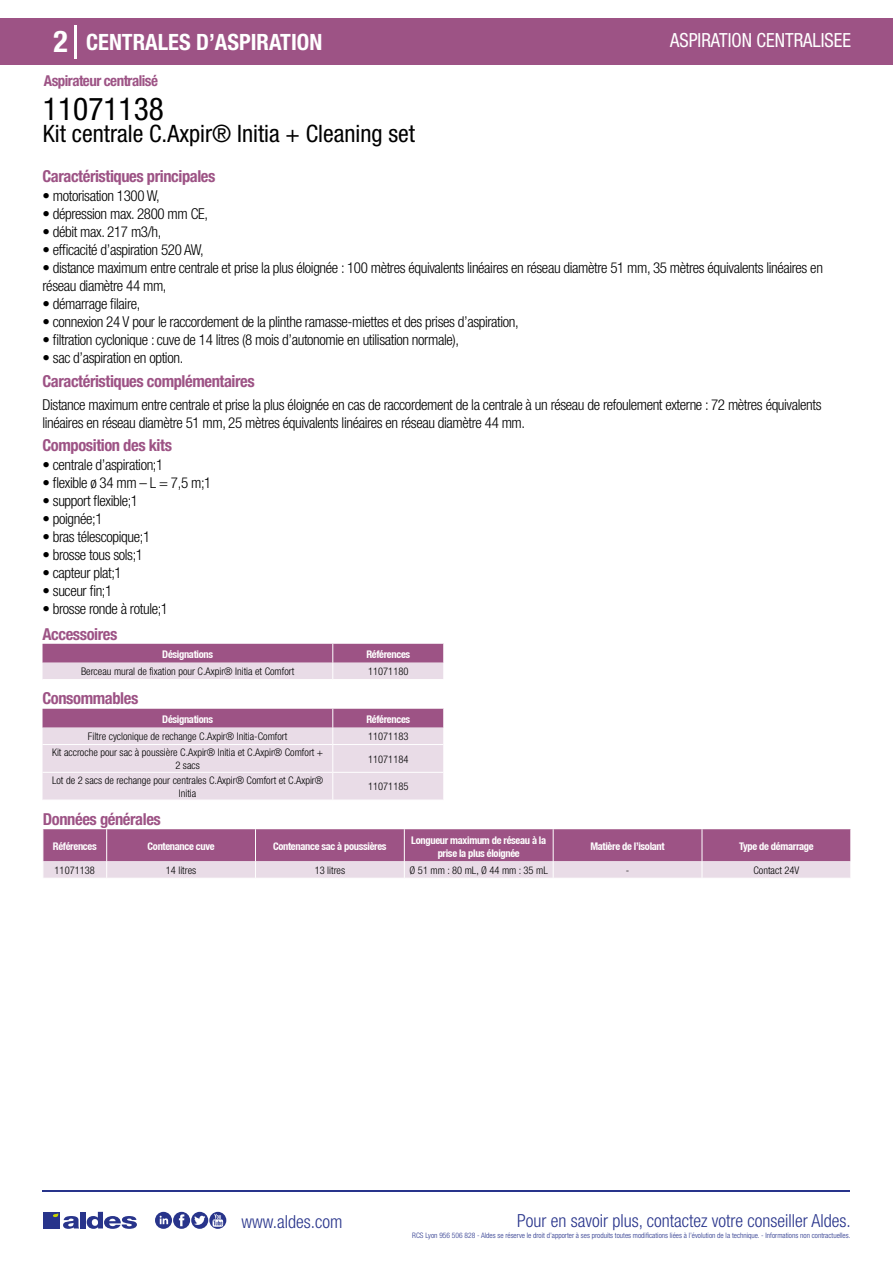
<style>
.page{position:relative;width:893px;height:1263px;background:#fff}
.page>*{position:absolute;margin:0;border:0;box-sizing:border-box;transform-origin:0 0}
.t1{font:condensed 31.5px "Helvetica Neue LT Std";color:#000}
.t2{font:700 condensed 30px "Helvetica Neue LT Std";color:#fff}
.t3{font:condensed 24px "Helvetica Neue LT Std";color:#000}
.t4{font:700 condensed 22.5px "Helvetica Neue LT Std";color:#fff}
.t5{font:condensed 19.5px "Helvetica Neue LT Std";color:#fff;scale:.95 1}
.t6{font:300 condensed 18px "Helvetica Neue";color:#28348b}
.t7{font:700 condensed 16.5px "Helvetica Neue LT Std";letter-spacing:-.025em;color:#9d5385}
.t8{font:300 condensed 15px/18px "Helvetica Neue LT Std";letter-spacing:-.025em;color:#000}
.t9{font:700 condensed 15px "Helvetica Neue LT Std";letter-spacing:-.035em;color:#9d5385}
.t10{font:300 condensed 10.5px/12.6px "Helvetica Neue";color:#000;text-align:center}
.t11{font:700 condensed 10.5px/13.5px "Helvetica Neue";letter-spacing:-.03em;color:#fff;text-align:center}
.t12{font:300 condensed 7.5px "Helvetica Neue";color:#28348b}
</style>
<div class="page">
<div style="left:0;top:18px;width:893px;height:46px;background:#9d5385"></div>
<hr style="left:74px;top:25px;width:2px;height:33px;background:#fff">
<hr style="left:43px;top:1190px;width:807px;height:1px;background:#28348b">
<svg style="left:155px;top:1212px;width:71px;height:17px"></svg>
<div style="left:43px;top:1212px;width:17px;height:16px;background:#28348b"></div>
<div style="left:80px;top:1212px;width:6px;height:16px;background:#28348b"></div>
<svg style="left:87px;top:1212px;width:50px;height:17px"></svg>
<svg style="left:53px;top:1213px;width:26px;height:16px"></svg>
<svg style="left:43px;top:644px;width:401px;height:35px;background:#c194b3"></svg>
<svg style="left:43px;top:709px;width:401px;height:91px;background:#dac1d3"></svg>
<svg style="left:43px;top:829px;width:808px;height:49px;background:#b884a8"></svg>
<h2 class="t2" style="left:54px;top:24px;width:16px">2</h2>
<h3 class="t4" style="left:86px;top:28px;width:238px">CENTRALES D’ASPIRATION</h3>
<h3 class="t5" style="left:670px;top:29px;width:192px">ASPIRATION CENTRALISEE</h3>
<p class="t9" style="left:44px;top:71px;width:116px">Aspirateur centralisé</p>
<h1 class="t1" style="left:43px;top:91px;width:122px">11071138</h1>
<h3 class="t3" style="left:43px;top:120px;width:374px">Kit centrale C.Axpir® Initia + Cleaning set</h3>
<p class="t7" style="left:43px;top:166px;width:174px">Caractéristiques principales</p>
<p class="t8" style="left:43px;top:187px;width:119px">• motorisation 1300 W,</p>
<p class="t8" style="left:43px;top:205px;width:167px">• dépression max. 2800 mm CE,</p>
<p class="t8" style="left:43px;top:223px;width:120px">• débit max. 217 m3/h,</p>
<p class="t8" style="left:43px;top:241px;width:163px">• efficacité d’aspiration 520 AW,</p>
<p class="t8" style="left:43px;top:259px;width:782px">• distance maximum entre centrale et prise la plus éloignée : 100 mètres équivalents linéaires en réseau diamètre 51 mm, 35 mètres équivalents linéaires en réseau diamètre 44 mm,</p>
<p class="t8" style="left:43px;top:295px;width:99px">• démarrage filaire,</p>
<p class="t8" style="left:43px;top:313px;width:478px">• connexion 24 V pour le raccordement de la plinthe ramasse-miettes et des prises d’aspiration,</p>
<p class="t8" style="left:43px;top:331px;width:418px">• filtration cyclonique : cuve de 14 litres (8 mois d’autonomie en utilisation normale),</p>
<p class="t8" style="left:43px;top:349px;width:142px">• sac d’aspiration en option.</p>
<p class="t7" style="left:43px;top:371px;width:214px">Caractéristiques complémentaires</p>
<p class="t8" style="left:43px;top:395px;width:780px">Distance maximum entre centrale et prise la plus éloignée en cas de raccordement de la centrale à un réseau de refoulement externe : 72 mètres équivalents linéaires en réseau diamètre 51 mm, 25 mètres équivalents linéaires en réseau diamètre 44 mm.</p>
<p class="t7" style="left:43px;top:435px;width:131px">Composition des kits</p>
<p class="t8" style="left:43px;top:456px;width:122px">• centrale d’aspiration;1</p>
<p class="t8" style="left:43px;top:474px;width:170px">• flexible ø 34 mm – L = 7,5 m;1</p>
<p class="t8" style="left:43px;top:492px;width:97px">• support flexible;1</p>
<p class="t8" style="left:43px;top:510px;width:62px">• poignée;1</p>
<p class="t8" style="left:43px;top:528px;width:109px">• bras télescopique;1</p>
<p class="t8" style="left:43px;top:546px;width:102px">• brosse tous sols;1</p>
<p class="t8" style="left:43px;top:564px;width:81px">• capteur plat;1</p>
<p class="t8" style="left:43px;top:582px;width:71px">• suceur fin;1</p>
<p class="t8" style="left:43px;top:600px;width:127px">• brosse ronde à rotule;1</p>
<p class="t7" style="left:43px;top:624px;width:76px">Accessoires</p>
<p class="t11" style="left:162px;top:648px;width:52px">Désignations</p>
<p class="t11" style="left:366px;top:648px;width:45px">Références</p>
<p class="t10" style="left:81px;top:665px;width:215px">Berceau mural de fixation pour C.Axpir® Initia et Comfort</p>
<p class="t10" style="left:368px;top:665px;width:42px">11071180</p>
<p class="t7" style="left:43px;top:689px;width:97px">Consommables</p>
<p class="t11" style="left:162px;top:713px;width:52px">Désignations</p>
<p class="t11" style="left:366px;top:713px;width:45px">Références</p>
<p class="t10" style="left:88px;top:730px;width:201px">Filtre cyclonique de rechange C.Axpir® Initia-Comfort</p>
<p class="t10" style="left:368px;top:730px;width:42px">11071183</p>
<p class="t10" style="left:52px;top:746px;width:273px">Kit accroche pour sac à poussière C.Axpir® Initia et C.Axpir® Comfort +<br>2 sacs</p>
<p class="t10" style="left:368px;top:752px;width:42px">11071184</p>
<p class="t10" style="left:52px;top:774px;width:273px">Lot de 2 sacs de rechange pour centrales C.Axpir® Comfort et C.Axpir®<br>Initia</p>
<p class="t10" style="left:368px;top:780px;width:42px">11071185</p>
<p class="t7" style="left:43px;top:809px;width:119px">Données générales</p>
<p class="t11" style="left:53px;top:840px;width:45px">Références</p>
<p class="t11" style="left:148px;top:840px;width:68px">Contenance cuve</p>
<p class="t11" style="left:273px;top:840px;width:115px">Contenance sac à poussières</p>
<p class="t11" style="left:411px;top:833px;width:136px">Longueur maximum de réseau à la prise la plus éloignée</p>
<p class="t11" style="left:590px;top:840px;width:76px">Matière de l’isolant</p>
<p class="t11" style="left:739px;top:840px;width:76px">Type de démarrage</p>
<p class="t10" style="left:55px;top:864px;width:42px">11071138</p>
<p class="t10" style="left:166px;top:864px;width:32px">14 litres</p>
<p class="t10" style="left:315px;top:864px;width:32px">13 litres</p>
<p class="t10" style="left:410px;top:864px;width:140px">Ø 51 mm : 80 mL, Ø 44 mm : 35 mL</p>
<p class="t10" style="left:626px;top:864px;width:5px">-</p>
<p class="t10" style="left:753px;top:864px;width:47px">Contact 24V</p>
<p class="t6" style="left:241px;top:1211px;width:102px">www.aldes.com</p>
<p class="t6" style="left:517px;top:1211px;width:335px">Pour en savoir plus, contactez votre conseiller Aldes.</p>
<p class="t12" style="left:412px;top:1230px;width:440px">RCS Lyon 956 506 828 - Aldes se réserve le droit d’apporter à ses produits toutes modifications liées à l’évolution de la technique. - Informations non contractuelles.</p>
</div>
